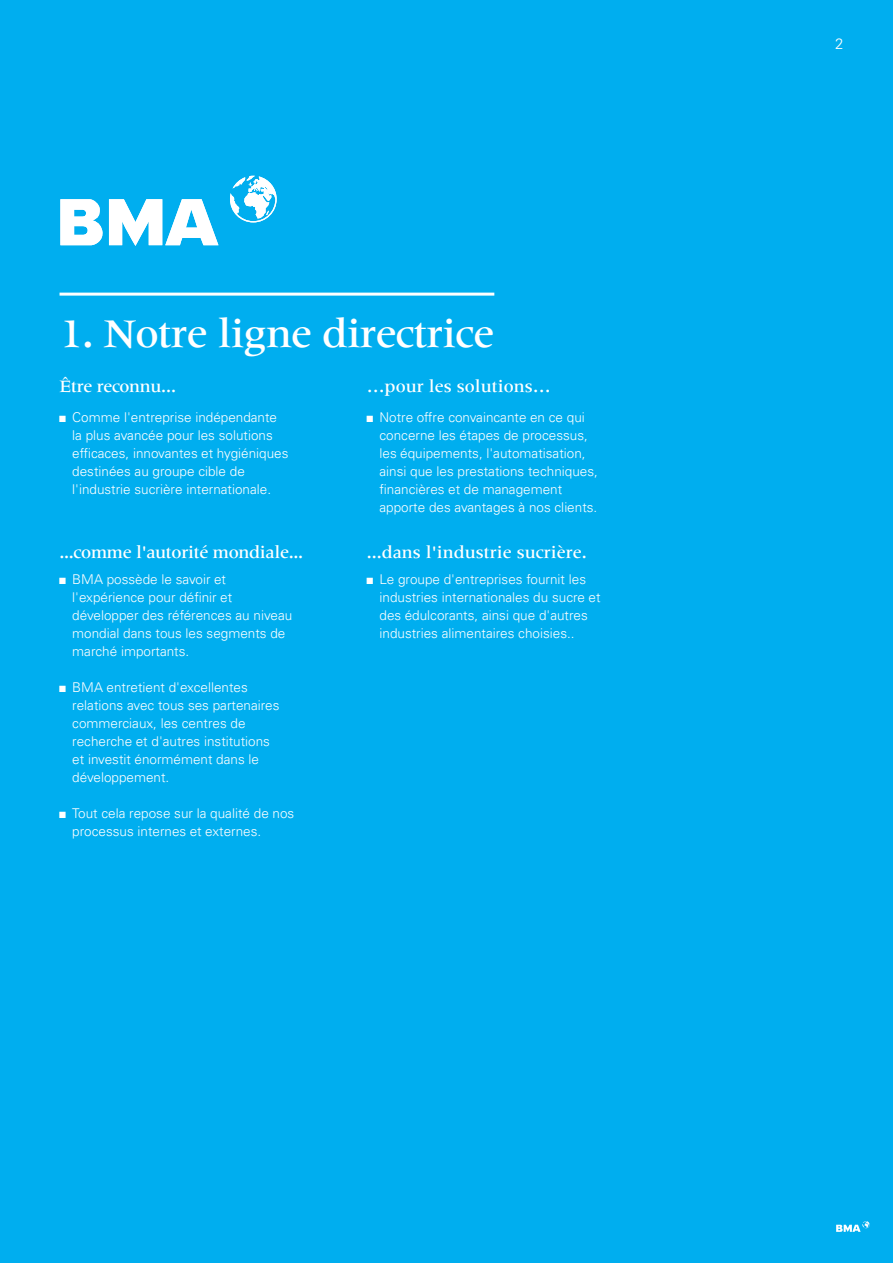
<style>
.page{position:relative;width:893px;height:1263px;background:#00aeef}
.page>*{position:absolute;margin:0;border:0;box-sizing:border-box;transform-origin:0 0}
.t1{font:500 42px "Meridien LT Std";letter-spacing:-.02em;color:#fff}
.t2{font:500 18.15px "Meridien LT Std";letter-spacing:-.02em;color:#fff}
.t3{font:500 18px "Meridien LT Std";color:#fff}
.t4{font:500 18px "Meridien LT Std";letter-spacing:-.02em;color:#fff}
.t5{font:300 15px "Univers LTCYR 45";color:#fff}
.t6{font:300 13.5px/18px "Univers LT Pro 45";color:#fff}
.t7{font:300 13.5px/18px "Univers LTCYR 45";color:#fff}
.s1{font-family:"Arial Narrow";font-weight:400}
</style>
<div class="page">
<hr style="left:60px;top:293px;width:434px;height:3px;background:#fff">
<svg style="left:60px;top:199px;width:158px;height:47px"></svg>
<svg style="left:230px;top:176px;width:47px;height:46px"></svg>
<svg style="left:836px;top:1221px;width:34px;height:11px"></svg>
<h1 class="t1" style="left:60px;top:310px;width:436px">1. Notre ligne directrice</h1>
<h3 class="t4" style="left:60px;top:376px;width:118px">Être reconnu...</h3>
<h3 class="t3" style="left:367px;top:376px;width:185px">…pour les solutions…</h3>
<p class="t7" style="left:72px;top:408px;width:218px;text-indent:-13px"><span class="s1">■</span> Comme l'entreprise indépendante la plus avancée pour les solutions efficaces, innovantes et hygiéniques destinées au groupe cible de l'industrie sucrière internationale.</p>
<h2 class="t2" style="left:60px;top:543px;width:245px">...comme l'autorité mondiale...</h2>
<p class="t6" style="left:72px;top:570px;width:221px;text-indent:-13px"><span class="s1">■</span> BMA possède le savoir et l'expérience pour définir et développer des références au niveau mondial dans tous les segments de marché importants.</p>
<p class="t6" style="left:72px;top:678px;width:209px;text-indent:-13px"><span class="s1">■</span> BMA entretient d'excellentes relations avec tous ses partenaires commerciaux, les centres de recherche et d'autres institutions et investit énormément dans le développement.</p>
<p class="t6" style="left:72px;top:804px;width:224px;text-indent:-13px"><span class="s1">■</span> Tout cela repose sur la qualité de nos processus internes et externes.</p>
<p class="t6" style="left:379px;top:408px;width:220px;text-indent:-13px"><span class="s1">■</span> Notre offre convaincante en ce qui concerne les étapes de processus, les équipements, l'automatisation, ainsi que les prestations techniques, financières et de management apporte des avantages à nos clients.</p>
<h3 class="t3" style="left:367px;top:543px;width:221px">...dans l'industrie sucrière.</h3>
<p class="t6" style="left:379px;top:570px;width:223px;text-indent:-13px"><span class="s1">■</span> Le groupe d'entreprises fournit les industries internationales du sucre et des édulcorants, ainsi que d'autres industries alimentaires choisies..</p>
<p class="t5" style="left:835px;top:34px;width:10px">2</p>
</div>
